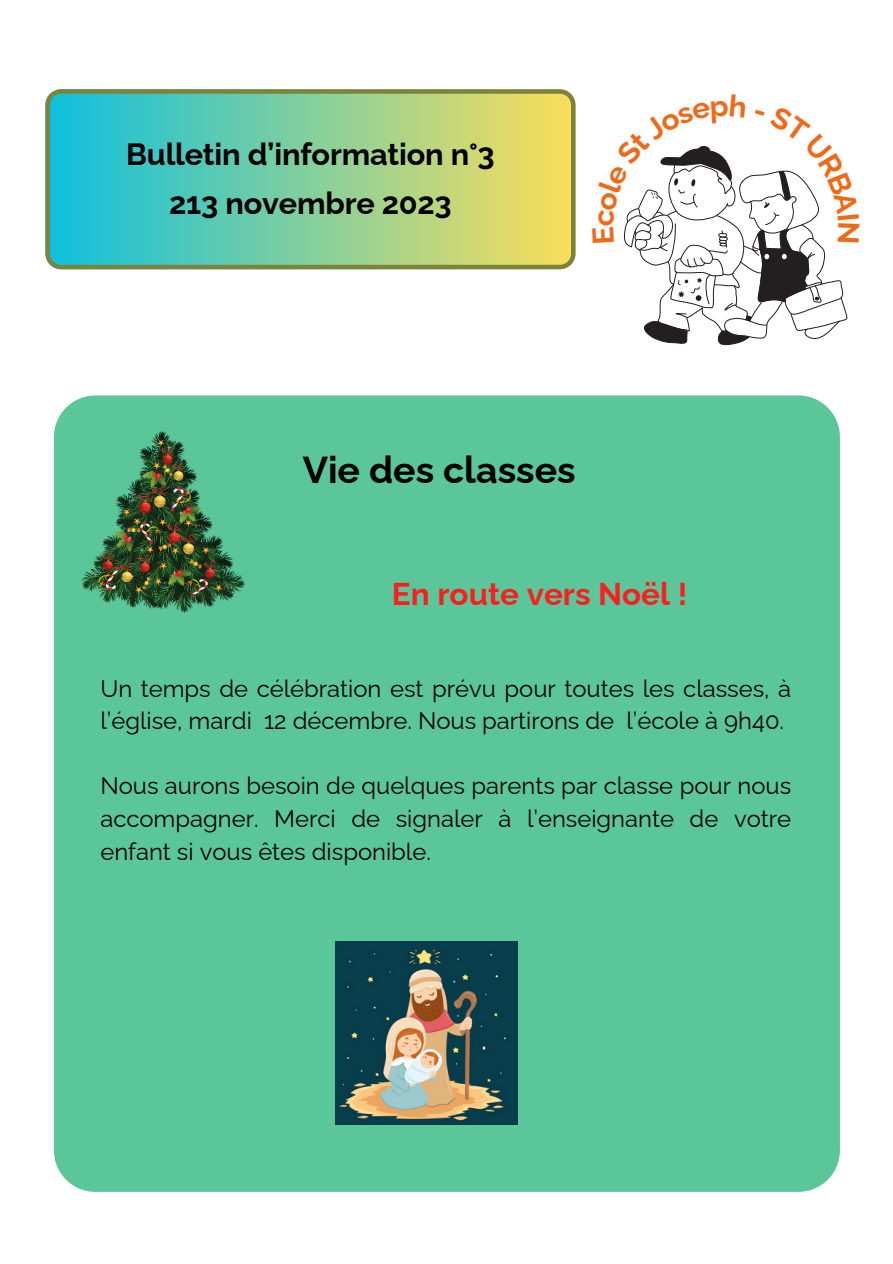
<style>
.page{position:relative;width:893px;height:1264px;background:#fff}
.page>*{position:absolute;margin:0;border:0;box-sizing:border-box;transform-origin:0 0}
.t1{font:700 37.5px "Raleway";color:#000}
.t2{font:700 31.5px "Raleway";color:#fa1f1f}
.t3{font:700 30.6px "Raleway";letter-spacing:-.005em;color:#000}
.t4{font:23.85px/32.5px "Raleway";color:#000}
</style>
<div class="page">
<svg style="left:45px;top:89px;width:530px;height:180px;background:#83ca97"></svg>
<div style="left:54px;top:395px;width:785px;height:796px;background:#5bc699"></div>
<img style="left:335px;top:941px;width:182px;height:182px">
<img style="left:81px;top:431px;width:163px;height:181px">
<svg style="left:623px;top:145px;width:225px;height:201px"></svg>
<p class="t3" style="left:126px;top:136px;width:370px">Bulletin d’information n°3</p>
<p class="t3" style="left:169px;top:185px;width:284px">213 novembre 2023</p>
<p class="t1" style="left:303px;top:447px;width:274px">Vie des classes</p>
<p class="t2" style="left:392px;top:575px;width:297px">En route vers Noël !</p>
<p class="t4" style="left:100px;top:672px;width:692px">Un temps de célébration est prévu pour toutes les classes, à l’église, mardi 12 décembre. Nous partirons de l’école à 9h40.</p>
<p class="t4" style="left:100px;top:769px;width:692px;text-align:justify">Nous aurons besoin de quelques parents par classe pour nous accompagner. Merci de signaler à l’enseignante de votre enfant si vous êtes disponible.</p>
</div>
